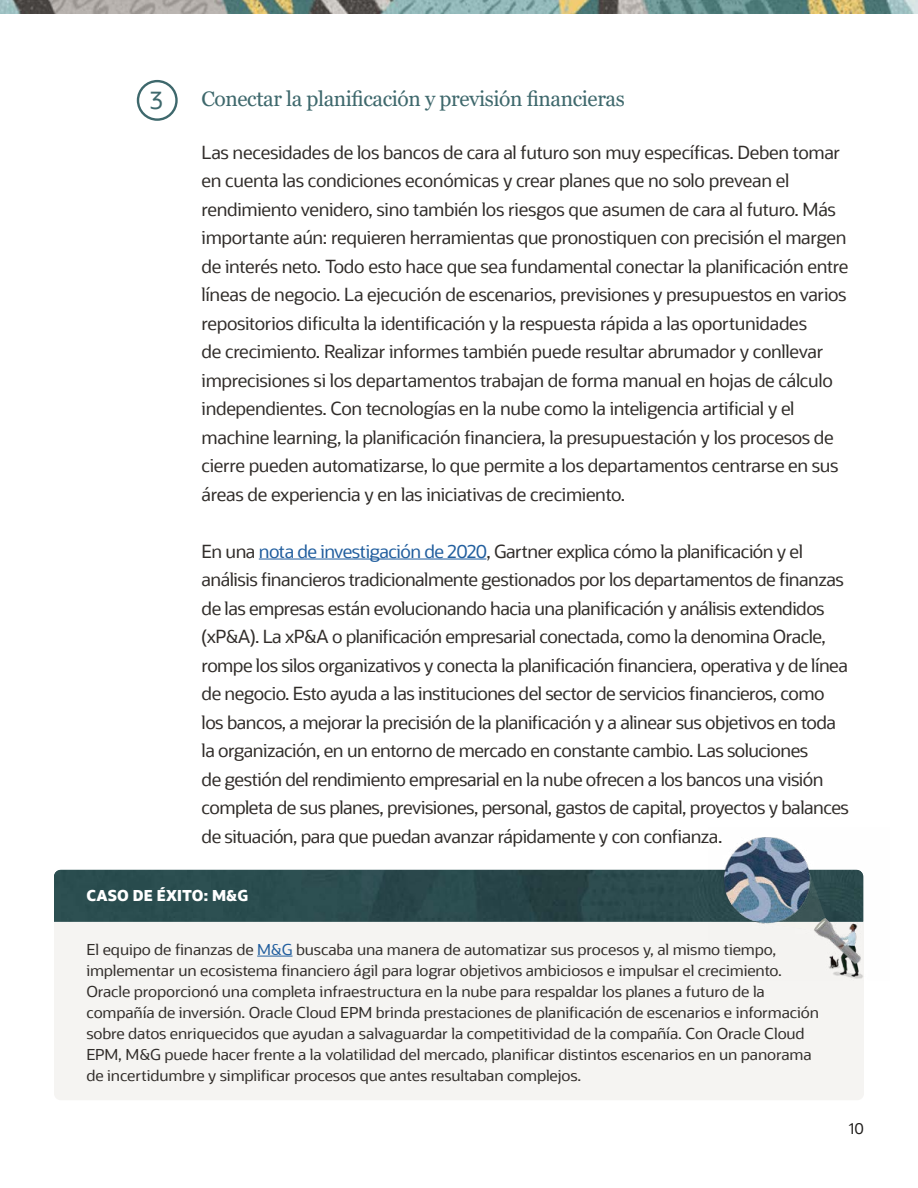
<style>
.page{position:relative;width:918px;height:1188px;background:#fff}
.page>*{position:absolute;margin:0;border:0;box-sizing:border-box;transform-origin:0 0}
.t1{font:24px "Oracle Sans";color:#3e686c}
.t2{font:21px "Georgia";letter-spacing:-.02em;color:#3e686c}
.Body_Copy{font:18px/28.5px "Oracle Sans";letter-spacing:-.02em;color:#312d2a}
.t3{font:15px/21px "Oracle Sans";letter-spacing:-.01em;color:#312d2a;scale:1.04 1}
.SS_H1{font:800 15px "Oracle Sans";letter-spacing:.01em;color:#fff}
.t4{font:15px "Oracle Sans";color:#201e1c}
.s1{color:#215e9e}
</style>
<div class="page">
<hr style="left:259px;top:559px;width:227px;height:1px;background:#215e9e">
<div style="left:54px;top:922px;width:810px;height:178px;background:#f5f4f2"></div>
<img style="left:54px;top:870px;width:655px;height:52px">
<img style="left:709px;top:837px;width:155px;height:144px">
<hr style="left:257px;top:956px;width:36px;height:1px;background:#215e9e">
<div style="left:137px;top:80px;width:41px;height:41px;border:2px solid #3e686c;border-radius:50%"></div>
<img style="left:0;top:0;width:918px;height:13px">
<p class="t1" style="left:150px;top:86px;width:14px">3</p>
<p class="t2" style="left:202px;top:86px;width:425px">Conectar la planificación y previsión financieras</p>
<p class="Body_Copy" style="left:202px;top:138px;width:648px">Las necesidades de los bancos de cara al futuro son muy específicas. Deben tomar en cuenta las condiciones económicas y crear planes que no solo prevean el rendimiento venidero, sino también los riesgos que asumen de cara al futuro. Más importante aún: requieren herramientas que pronostiquen con precisión el margen de interés neto. Todo esto hace que sea fundamental conectar la planificación entre líneas de negocio. La ejecución de escenarios, previsiones y presupuestos en varios repositorios dificulta la identificación y la respuesta rápida a las oportunidades<br>de crecimiento. Realizar informes también puede resultar abrumador y conllevar imprecisiones si los departamentos trabajan de forma manual en hojas de cálculo independientes. Con tecnologías en la nube como la inteligencia artificial y el machine learning, la planificación financiera, la presupuestación y los procesos de cierre pueden automatizarse, lo que permite a los departamentos centrarse en sus áreas de experiencia y en las iniciativas de crecimiento.</p>
<p class="Body_Copy" style="left:202px;top:537px;width:649px">En una <span class="s1">nota de investigación de 2020</span>, Gartner explica cómo la planificación y el análisis financieros tradicionalmente gestionados por los departamentos de finanzas de las empresas están evolucionando hacia una planificación y análisis extendidos (xP&amp;A). La xP&amp;A o planificación empresarial conectada, como la denomina Oracle, rompe los silos organizativos y conecta la planificación financiera, operativa y de línea de negocio. Esto ayuda a las instituciones del sector de servicios financieros, como los bancos, a mejorar la precisión de la planificación y a alinear sus objetivos en toda la organización, en un entorno de mercado en constante cambio. Las soluciones<br>de gestión del rendimiento empresarial en la nube ofrecen a los bancos una visión completa de sus planes, previsiones, personal, gastos de capital, proyectos y balances de situación, para que puedan avanzar rápidamente y con confianza.</p>
<p class="SS_H1" style="left:86px;top:886px;width:163px">CASO DE ÉXITO: M&amp;G</p>
<p class="t3" style="left:86px;top:939px;width:706px">El equipo de finanzas de <span class="s1">M&amp;G</span> buscaba una manera de automatizar sus procesos y, al mismo tiempo, implementar un ecosistema financiero ágil para lograr objetivos ambiciosos e impulsar el crecimiento.<br>Oracle proporcionó una completa infraestructura en la nube para respaldar los planes a futuro de la compañía de inversión. Oracle Cloud EPM brinda prestaciones de planificación de escenarios e información sobre datos enriquecidos que ayudan a salvaguardar la competitividad de la compañía. Con Oracle Cloud EPM, M&amp;G puede hacer frente a la volatilidad del mercado, planificar distintos escenarios en un panorama de incertidumbre y simplificar procesos que antes resultaban complejos.</p>
<p class="t4" style="left:849px;top:1119px;width:17px">10</p>
</div>
